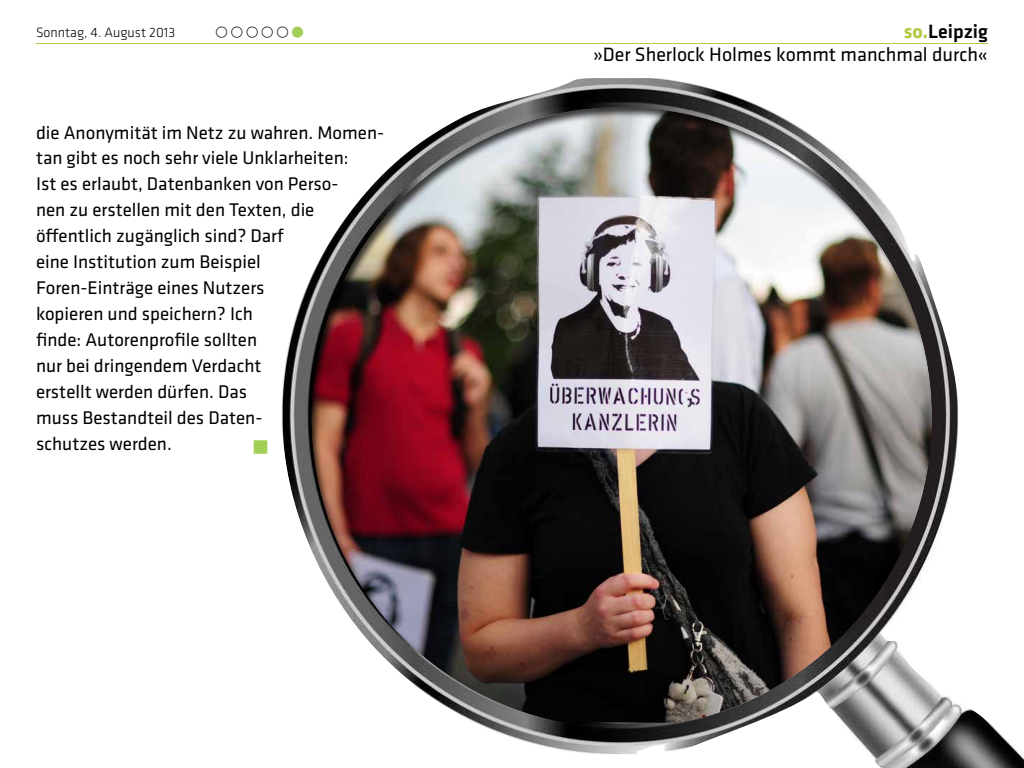
<style>
.page{position:relative;width:1024px;height:768px;background:#fff}
.page>*{position:absolute;margin:0;border:0;box-sizing:border-box;transform-origin:0 0}
.t1{font:20px/23px "Klavika";color:#000;text-align:right}
.t2{font:19px/26px "Klavika";color:#000}
.t3{font:300 14px "Klavika";color:#000}
.t4{font:14px "European Pi Std 1";color:#000}
.s1{font-weight:700;color:#b0ca44}
.s2{font-weight:500}
</style>
<div class="page">
<hr style="left:36px;top:43px;width:952px;height:1px;background:#b0ca44">
<img style="left:282px;top:78px;width:742px;height:690px">
<div style="left:311px;top:106px;width:622px;height:623px;background:#000;opacity:.75"></div>
<p class="t3" style="left:36px;top:24px;width:141px">Sonntag, 4. August 2013</p>
<p class="t4" style="left:216px;top:26px;width:74px">❖ ❖ ❖ ❖ ❖</p>
<p class="t2" style="left:36px;top:119px;width:350px">die Anonymität im Netz zu wahren. Momen&shy;tan gibt es noch sehr viele Unklarheiten:<br>Ist es erlaubt, Datenbanken von Perso-<br>nen zu erstellen mit den Texten, die öffentlich zugänglich sind? Darf<br>eine I nstitution zum Beispiel<br>Foren-Einträge eines N utzers<br>kopieren und speichern? Ich<br>finde: Autorenprofile sollten<br>nur bei dringendem Verdacht<br>erstellt werden dürfen. Das<br>muss Bestandteil des Daten-<br>schutzes werden.</p>
<p class="t1" style="left:593px;top:19px;width:396px"><span class="s1">so.</span><span class="s2">Leipzig<br></span>»Der Sherlock Holmes kommt manchmal durch«</p>
</div>
